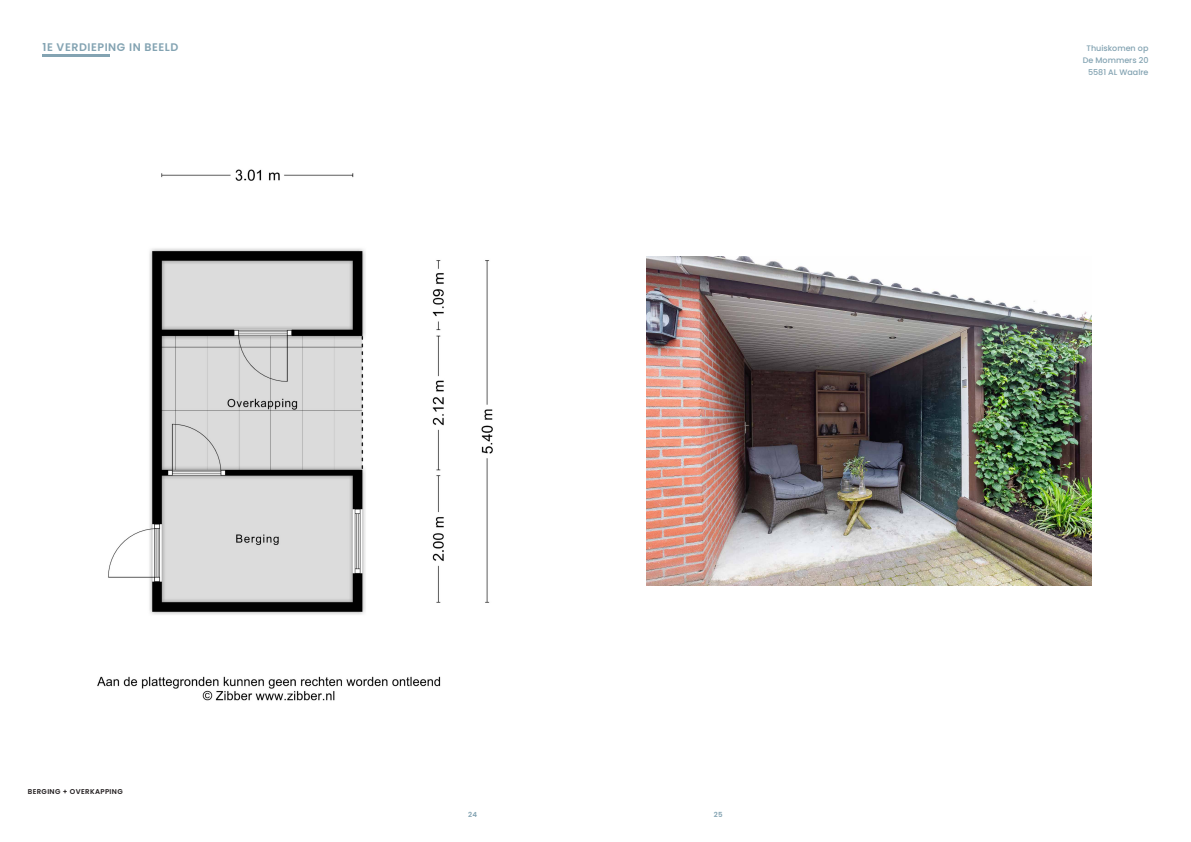
<style>
.page{position:relative;width:1191px;height:842px;background:#fff}
.page>*{position:absolute;margin:0;border:0;box-sizing:border-box;transform-origin:0 0}
.t1{font:600 11px "Poppins";letter-spacing:.05em;color:#83a3b2}
.t2{font:500 8px "Poppins";color:#83a3b2}
.t3{font:600 7px "Poppins";letter-spacing:.05em;color:#231f20}
.t4{font:600 7px "Poppins";color:#83a3b2}
</style>
<div class="page">
<hr style="left:43px;top:55px;width:67px;height:2px;background:#83a3b2">
<img style="left:97px;top:169px;width:396px;height:532px">
<img style="left:646px;top:257px;width:445px;height:328px">
<p class="t1" style="left:43px;top:40px;width:137px">1E VERDIEPING IN BEELD</p>
<p class="t2" style="left:1086px;top:43px;width:63px">Thuiskomen op</p>
<p class="t2" style="left:1082px;top:55px;width:67px">De Mommers 20</p>
<p class="t2" style="left:1088px;top:67px;width:62px">5581 AL Waalre</p>
<p class="t3" style="left:28px;top:787px;width:96px">BERGING + OVERKAPPING</p>
<p class="t4" style="left:468px;top:810px;width:10px">24</p>
<p class="t4" style="left:714px;top:810px;width:10px">25</p>
</div>
